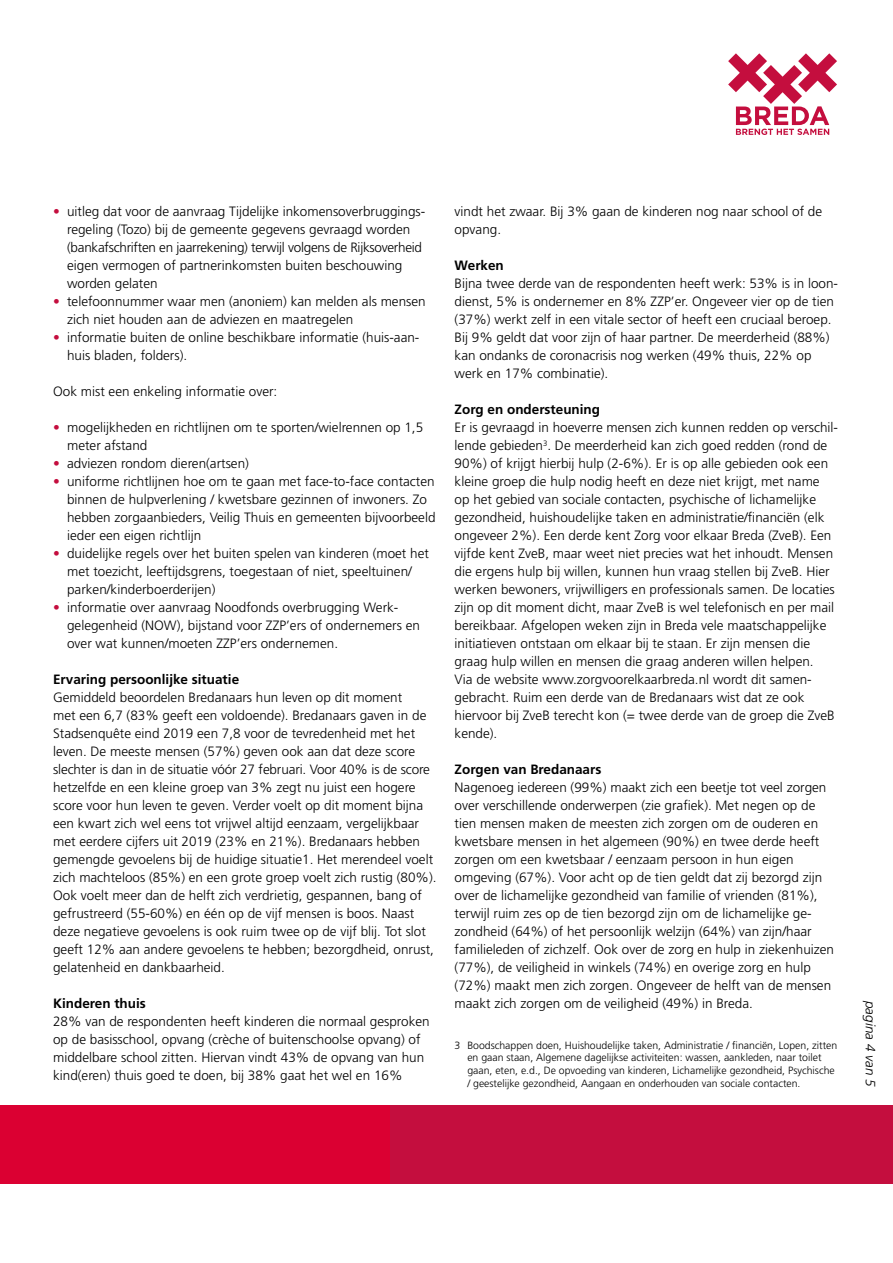
<style>
.page{position:relative;width:893px;height:1263px;background:#fff}
.page>*{position:absolute;margin:0;border:0;box-sizing:border-box;transform-origin:0 0}
.P_basistekst{font:300 13.5px/18px "Frutiger LT Std";color:#000}
._2_kopje{font:700 13.5px "Frutiger LT Std";color:#000}
.P_basistekst-2{font:700 13.5px "Frutiger LT Std";color:#000}
.t1{font:italic 300 13.5px "Frutiger LT Std";color:#000}
.P_Voetnoot{font:300 10.5px/12.6px "Frutiger LT Std";color:#000}
.s1{color:#c40e3e}
</style>
<div class="page">
<div style="left:0;top:1105px;width:391px;height:79px;background:#db0032"></div>
<div style="left:391px;top:1105px;width:502px;height:79px;background:#c40e3e"></div>
<svg style="left:728px;top:53px;width:109px;height:82px"></svg>
<p class="P_basistekst" style="left:67px;top:203px;width:360px;text-indent:-14px"><span class="s1">•</span> uitleg dat voor de aanvraag Tijdelijke inkomensoverbruggings&shy;regeling (Tozo) bij de gemeente gegevens gevraagd worden (bankafschriften en jaarrekening) terwijl volgens de Rijksoverheid eigen vermogen of partnerinkomsten buiten beschouwing worden gelaten</p>
<p class="P_basistekst" style="left:67px;top:293px;width:360px;text-indent:-14px"><span class="s1">•</span> telefoonnummer waar men (anoniem) kan melden als mensen zich niet houden aan de adviezen en maatregelen</p>
<p class="P_basistekst" style="left:67px;top:329px;width:354px;text-indent:-14px"><span class="s1">•</span> informatie buiten de online beschikbare informatie (huis-aan&shy;huis bladen, folders).</p>
<p class="P_basistekst" style="left:53px;top:383px;width:226px">Ook mist een enkeling informatie over:</p>
<p class="P_basistekst" style="left:67px;top:419px;width:358px;text-indent:-14px"><span class="s1">•</span> mogelijkheden en richtlijnen om te sporten/wielrennen op 1,5 meter afstand</p>
<p class="P_basistekst" style="left:53px;top:455px;width:197px"><span class="s1">•</span> adviezen rondom dieren(artsen)</p>
<p class="P_basistekst" style="left:67px;top:473px;width:370px;text-indent:-14px"><span class="s1">•</span> uniforme richtlijnen hoe om te gaan met face-to-face contacten binnen de hulpverlening / kwetsbare gezinnen of inwoners. Zo hebben zorgaanbieders, Veilig Thuis en gemeenten bijvoorbeeld ieder een eigen richtlijn</p>
<p class="P_basistekst" style="left:67px;top:545px;width:363px;text-indent:-14px"><span class="s1">•</span> duidelijke regels over het buiten spelen van kinderen (moet het met toezicht, leeftijdsgrens, toegestaan of niet, speeltuinen/ parken/kinderboerderijen)</p>
<p class="P_basistekst" style="left:67px;top:599px;width:354px;text-indent:-14px"><span class="s1">•</span> informatie over aanvraag Noodfonds overbrugging Werk&shy;gelegenheid (NOW), bijstand voor ZZP’ers of ondernemers en over wat kunnen/moeten ZZP’ers ondernemen.</p>
<p class="P_basistekst-2" style="left:53px;top:671px;width:188px">Ervaring persoonlijke situatie</p>
<p class="P_basistekst" style="left:53px;top:689px;width:385px">Gemiddeld beoordelen Bredanaars hun leven op dit moment<br>met een 6,7 (83% geeft een voldoende). Bredanaars gaven in de Stadsenquête eind 2019 een 7,8 voor de tevredenheid met het leven. De meeste mensen (57%) geven ook aan dat deze score slechter is dan in de situatie vóór 27 februari. Voor 40% is de score hetzelfde en een kleine groep van 3% zegt nu juist een hogere score voor hun leven te geven. Verder voelt op dit moment bijna een kwart zich wel eens tot vrijwel altijd eenzaam, vergelijkbaar met eerdere cijfers uit 2019 (23% en 21%). Bredanaars hebben gemengde gevoelens bij de huidige situatie1. Het merendeel voelt zich machteloos (85%) en een grote groep voelt zich rustig (80%).<br>Ook voelt meer dan de helft zich verdrietig, gespannen, bang of gefrustreerd (55-60%) en één op de vijf mensen is boos. Naast deze negatieve gevoelens is ook ruim twee op de vijf blij. Tot slot geeft 12% aan andere gevoelens te hebben; bezorgdheid, onrust, gelatenheid en dankbaarheid.</p>
<p class="_2_kopje" style="left:53px;top:995px;width:94px">Kinderen thuis</p>
<p class="P_basistekst" style="left:53px;top:1013px;width:378px">28% van de respondenten heeft kinderen die normaal gesproken op de basisschool, opvang (crèche of buitenschoolse opvang) of middelbare school zitten. Hiervan vindt 43% de opvang van hun kind(eren) thuis goed te doen, bij 38% gaat het wel en 16%</p>
<p class="P_basistekst" style="left:455px;top:203px;width:369px">vindt het zwaar. Bij 3% gaan de kinderen nog naar school of de opvang.</p>
<p class="_2_kopje" style="left:455px;top:257px;width:51px">Werken</p>
<p class="P_basistekst" style="left:455px;top:275px;width:385px">Bijna twee derde van de respondenten heeft werk: 53% is in loon&shy;dienst, 5% is ondernemer en 8% ZZP’er. Ongeveer vier op de tien (37%) werkt zelf in een vitale sector of heeft een cruciaal beroep.<br>Bij 9% geldt dat voor zijn of haar partner. De meerderheid (88%) kan ondanks de coronacrisis nog werken (49% thuis, 22% op werk en 17% combinatie).</p>
<p class="_2_kopje" style="left:455px;top:401px;width:147px">Zorg en ondersteuning</p>
<p class="P_basistekst" style="left:455px;top:419px;width:385px">Er is gevraagd in hoeverre mensen zich kunnen redden op verschil&shy;lende gebieden<sup>3</sup>. De meerderheid kan zich goed redden (rond de 90%) of krijgt hierbij hulp (2-6%). Er is op alle gebieden ook een kleine groep die hulp nodig heeft en deze niet krijgt, met name op het gebied van sociale contacten, psychische of lichamelijke gezondheid, huishoudelijke taken en administratie/financiën (elk ongeveer 2%). Een derde kent Zorg voor elkaar Breda (ZveB). Een vijfde kent ZveB, maar weet niet precies wat het inhoudt. Mensen die ergens hulp bij willen, kunnen hun vraag stellen bij ZveB. Hier werken bewoners, vrijwilligers en professionals samen. De locaties zijn op dit moment dicht, maar ZveB is wel telefonisch en per mail bereikbaar. Afgelopen weken zijn in Breda vele maatschappelijke initiatieven ontstaan om elkaar bij te staan. Er zijn mensen die graag hulp willen en mensen die graag anderen willen helpen.<br>Via de website www.zorgvoorelkaarbreda.nl wordt dit samen&shy;gebracht. Ruim een derde van de Bredanaars wist dat ze ook hiervoor bij ZveB terecht kon (= twee derde van de groep die ZveB kende).</p>
<p class="_2_kopje" style="left:455px;top:761px;width:148px">Zorgen van Bredanaars</p>
<p class="P_basistekst" style="left:455px;top:779px;width:381px">Nagenoeg iedereen (99%) maakt zich een beetje tot veel zorgen over verschillende onderwerpen (zie grafiek). Met negen op de tien mensen maken de meesten zich zorgen om de ouderen en kwetsbare mensen in het algemeen (90%) en twee derde heeft zorgen om een kwetsbaar / eenzaam persoon in hun eigen omgeving (67%). Voor acht op de tien geldt dat zij bezorgd zijn over de lichamelijke gezondheid van familie of vrienden (81%), terwijl ruim zes op de tien bezorgd zijn om de lichamelijke ge&shy;zondheid (64%) of het persoonlijk welzijn (64%) van zijn/haar familieleden of zichzelf. Ook over de zorg en hulp in ziekenhuizen (77%), de veiligheid in winkels (74%) en overige zorg en hulp (72%) maakt men zich zorgen. Ongeveer de helft van de mensen maakt zich zorgen om de veiligheid (49%) in Breda.</p>
<p class="P_Voetnoot" style="left:467px;top:1039px;width:371px;text-indent:-13px">3 Boodschappen doen, Huishoudelijke taken, Administratie / financiën, Lopen, zitten en gaan staan, Algemene dagelijkse activiteiten: wassen, aankleden, naar toilet gaan, eten, e.d., De opvoeding van kinderen, Lichamelijke gezondheid, Psychische / geestelijke gezondheid, Aangaan en onderhouden van sociale contacten.</p>
<p class="t1" style="left:878px;top:1001px;width:87px;rotate:90deg">pagina 4 van 5</p>
</div>
